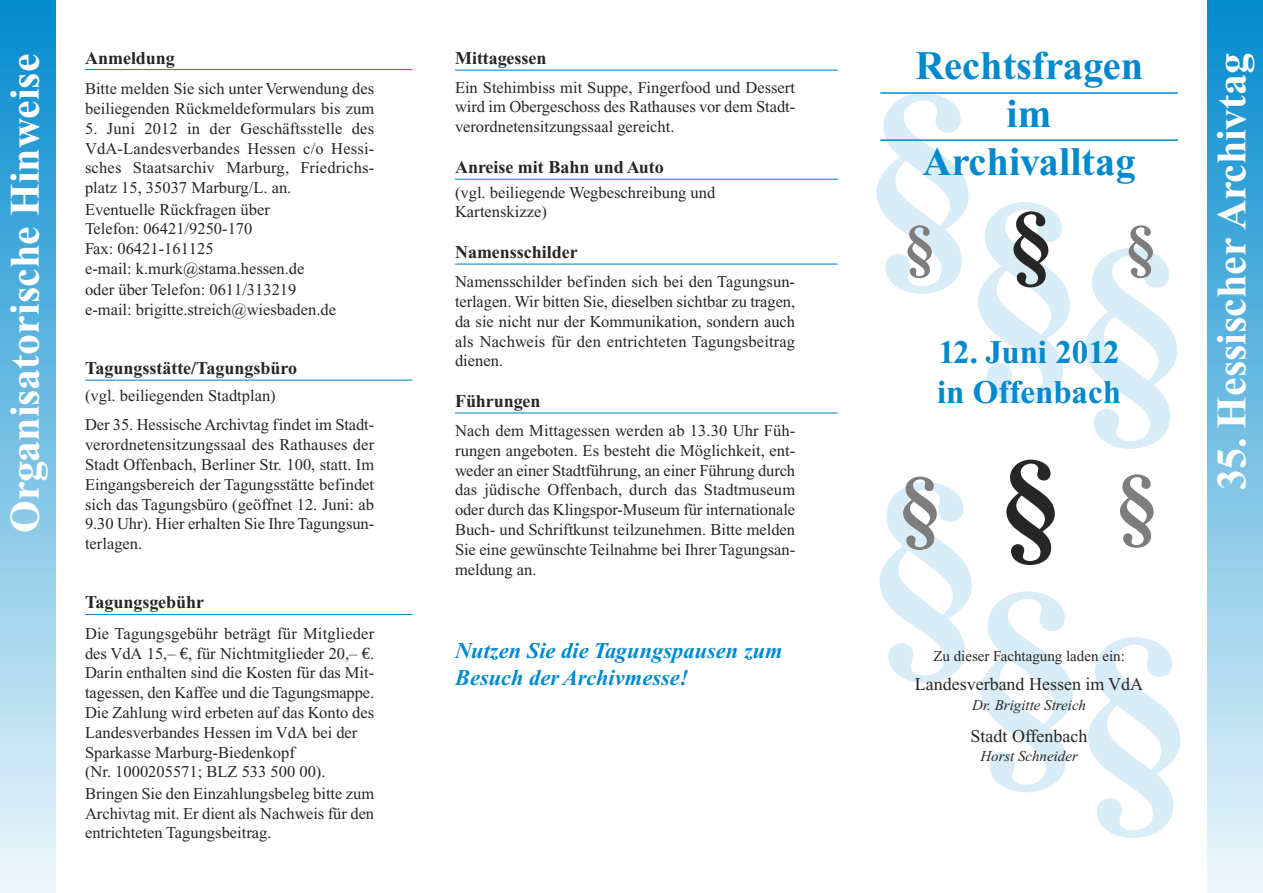
<style>
.page{position:relative;width:1263px;height:893px;background:#fff}
.page>*{position:absolute;margin:0;border:0;box-sizing:border-box;transform-origin:0 0}
.t1{font:700 225px "Times New Roman";color:#d9edf8}
.t2{font:700 85.2px "Times New Roman";color:#272627}
.t3{font:700 82.2px "Times New Roman";color:#7d7d7d}
.t4{font:700 59.25px "Times New Roman";color:#7d7d7d}
.t5{font:700 42px "Times New Roman";color:#fff}
.t6{font:700 40.5px/48px "Times New Roman";color:#0089ce;text-align:center}
.t7{font:700 33px/39.6px "Times New Roman";color:#0089ce}
.t8{font:italic 700 22.5px/27px "Times New Roman";color:#0089ce}
.t9{font:700 18px "Times New Roman";color:#272627}
.t10{font:18px "Times New Roman";color:#272627}
.t11{font:16.5px/19.8px "Times New Roman";color:#272627}
.t12{font:italic 15px "Times New Roman";color:#272627}
.t13{font:15px "Times New Roman";color:#272627}
.s1{font-family:"Euro Serif"}
.s2{font-size:118.05px;color:#272627}
</style>
<div class="page">
<div style="left:1208px;top:0;width:55px;height:893px;background:linear-gradient(to bottom,#028ace,#eef7fc)"></div>
<div style="left:0;top:0;width:55px;height:893px;background:linear-gradient(to bottom,#028ace,#eef7fc)"></div>
<hr style="left:880px;top:92px;width:298px;height:2px;background:#0089ce">
<hr style="left:880px;top:139px;width:298px;height:2px;background:#0089ce">
<hr style="left:85px;top:69px;width:327px;height:1px;background:#0089ce">
<hr style="left:455px;top:70px;width:383px;height:1px;background:#0089ce">
<hr style="left:455px;top:179px;width:383px;height:1px;background:#0089ce">
<hr style="left:455px;top:264px;width:383px;height:1px;background:#0089ce">
<hr style="left:455px;top:412px;width:383px;height:1px;background:#0089ce">
<hr style="left:85px;top:380px;width:327px;height:1px;background:#0089ce">
<hr style="left:85px;top:614px;width:327px;height:1px;background:#0089ce">
<h3 class="t5" style="left:11px;top:533px;width:481px;rotate:-90deg">Organisatorische Hinweise</h3>
<p class="t9" style="left:85px;top:52px;width:91px">Anmeldung</p>
<p class="t11" style="left:85px;top:80px;width:291px">Bitte melden Sie sich unter Verwendung des beiliegenden Rückmeldeformulars bis zum</p>
<p class="t11" style="left:85px;top:120px;width:291px;text-align:justify">5. Juni 2012 in der Geschäftsstelle des VdA-Landesverbandes Hessen c/o Hessi&shy;sches Staatsarchiv Marburg, Friedrichs&shy;platz 15, 35037 Marburg/L. an.</p>
<p class="t11" style="left:85px;top:201px;width:221px">Eventuelle Rückfragen über<br>Telefon: 06421/9250-170<br>Fax: 06421-161125<br>e-mail: k.murk@stama.hessen.de</p>
<p class="t11" style="left:85px;top:281px;width:252px">oder über Telefon: 0611/313219 e-mail: brigitte.streich@wiesbaden.de</p>
<p class="t9" style="left:85px;top:362px;width:214px">Tagungsstätte/Tagungsbüro</p>
<p class="t11" style="left:85px;top:382px;width:291px;line-height:29.8px">(vgl. beiliegenden Stadtplan)<br>Der 35. Hessische Archivtag findet im Stadt-</p>
<p class="t11" style="left:85px;top:436px;width:291px;text-align:justify">verordnetensitzungssaal des Rathauses der Stadt Offenbach, Berliner Str. 100, statt. Im Eingangsbereich der Tagungsstätte befindet sich das Tagungsbüro (geöffnet 12. Juni: ab 9.30 Uhr). Hier erhalten Sie Ihre Tagungsun&shy;terlagen.</p>
<p class="t9" style="left:85px;top:596px;width:120px">Tagungsgebühr</p>
<p class="t11" style="left:85px;top:625px;width:291px">Die Tagungsgebühr beträgt für Mitglieder des VdA 15,– <span class="s1">€</span>, für Nichtmitglieder 20,– <span class="s1">€</span>.<br>Darin enthalten sind die Kosten für das Mit&shy;tagessen, den Kaffee und die Tagungsmappe.<br>Die Zahlung wird erbeten auf das Konto des Landesverbandes Hessen im VdA bei der Sparkasse Marburg-Biedenkopf<br>(Nr. 1000205571; BLZ 533 500 00).</p>
<p class="t11" style="left:85px;top:785px;width:291px;text-align:justify">Bringen Sie den Einzahlungsbeleg bitte zum Archivtag mit. Er dient als Nachweis für den entrichteten Tagungsbeitrag.</p>
<p class="t9" style="left:455px;top:52px;width:93px">Mittagessen</p>
<p class="t11" style="left:455px;top:79px;width:342px;text-align:justify">Ein Stehimbiss mit Suppe, Fingerfood und Dessert wird im Obergeschoss des Rathauses vor dem Stadt&shy;verordnetensitzungssaal gereicht.</p>
<p class="t9" style="left:455px;top:161px;width:210px">Anreise mit Bahn und Auto</p>
<p class="t11" style="left:455px;top:184px;width:262px">(vgl. beiliegende Wegbeschreibung und<br>Kartenskizze)</p>
<p class="t9" style="left:455px;top:246px;width:124px">Namensschilder</p>
<p class="t11" style="left:455px;top:273px;width:342px;text-align:justify">Namensschilder befinden sich bei den Tagungsun&shy;terlagen. Wir bitten Sie, dieselben sichtbar zu tragen, da sie nicht nur der Kommunikation, sondern auch als Nachweis für den entrichteten Tagungsbeitrag dienen.</p>
<p class="t9" style="left:455px;top:395px;width:87px">Führungen</p>
<p class="t11" style="left:455px;top:422px;width:342px;text-align:justify">Nach dem Mittagessen werden ab 13.30 Uhr Füh&shy;rungen angeboten. Es besteht die Möglichkeit, ent&shy;weder an einer Stadtführung, an einer Führung durch das jüdische Offenbach, durch das Stadtmuseum oder durch das Klingspor-Museum für internationale Buch- und Schriftkunst teilzunehmen. Bitte melden Sie eine gewünschte Teilnahme bei Ihrer Tagungsan&shy;meldung an.</p>
<h3 class="t8" style="left:455px;top:639px;width:329px">Nutzen Sie die Tagungspausen zum<br>Besuch der Archivmesse!</h3>
<h3 class="t6" style="left:915px;top:46px;width:230px">Rechtsfragen im<br>Archivalltag</h3>
<h1 class="t1" style="left:866px;top:96px;width:114px">§</h1>
<h1 class="t1" style="left:967px;top:228px;width:221px">§§</h1>
<h2 class="t2" style="left:1010px;top:213px;width:44px">§</h2>
<h3 class="t4" style="left:905px;top:226px;width:31px">§</h3>
<h3 class="t4" style="left:1126px;top:226px;width:31px">§</h3>
<h3 class="t7" style="left:937px;top:336px;width:186px">12. Juni 2012 in Offenbach</h3>
<h3 class="t3" style="left:899px;top:477px;width:259px">§<span class="s2">§</span>§</h3>
<h1 class="t1" style="left:869px;top:485px;width:114px">§</h1>
<h1 class="t1" style="left:970px;top:618px;width:221px">§§</h1>
<p class="t13" style="left:933px;top:651px;width:193px">Zu dieser Fachtagung laden ein:</p>
<p class="t10" style="left:915px;top:678px;width:230px">Landesverband Hessen im VdA</p>
<p class="t12" style="left:972px;top:699px;width:115px">Dr. Brigitte Streich</p>
<p class="t10" style="left:971px;top:729px;width:118px">Stadt Offenbach</p>
<p class="t12" style="left:980px;top:751px;width:99px">Horst Schneider</p>
<h3 class="t5" style="left:1217px;top:490px;width:439px;rotate:-90deg">35. Hessischer Archivtag</h3>
</div>
